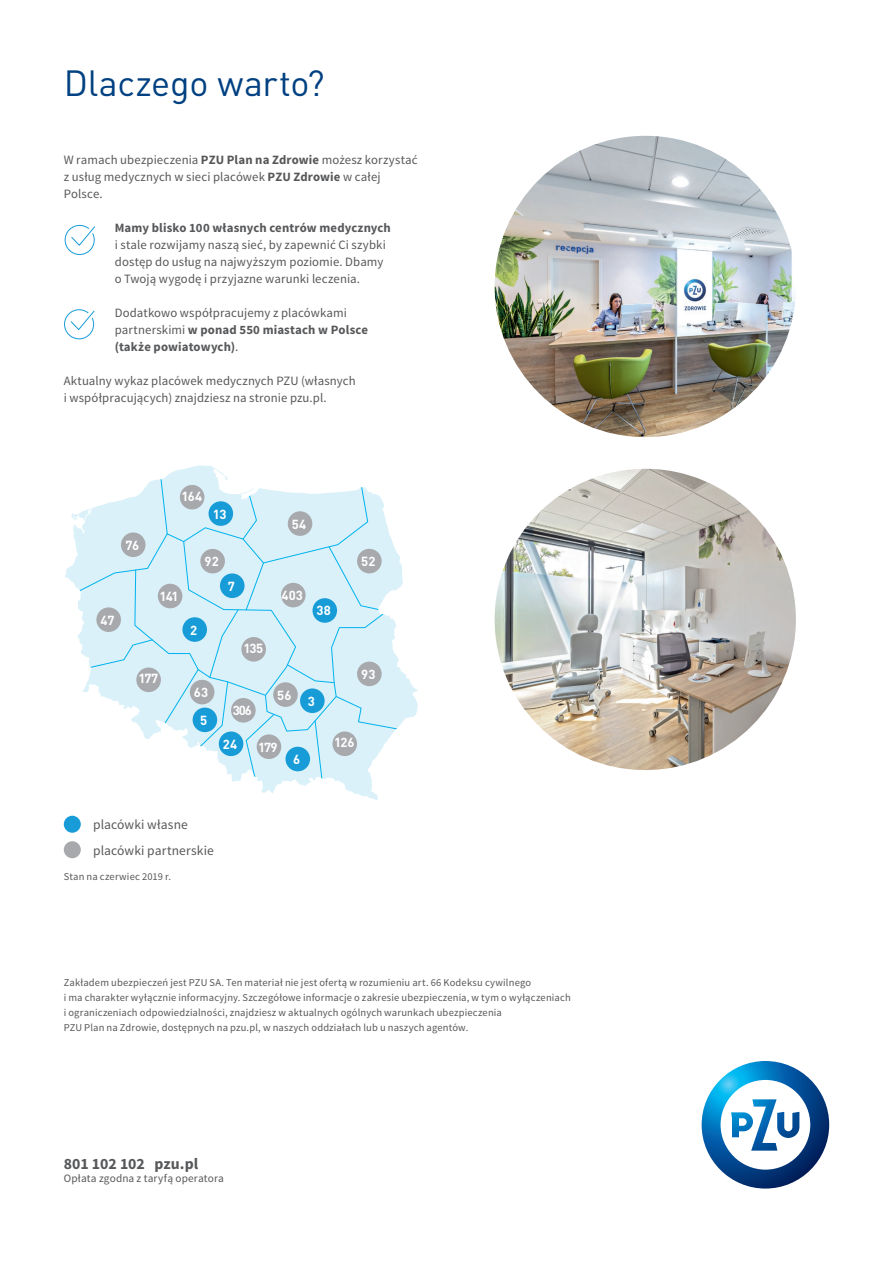
<style>
.page{position:relative;width:893px;height:1263px;background:#fff}
.page>*{position:absolute;margin:0;border:0;box-sizing:border-box;transform-origin:0 0}
.SRODTYTUL_1{font:36px "DIN Pro Pl";letter-spacing:-.01em;color:#014081}
.INFOLINIA_WWW{font:700 15.75px "Source Sans Pro";color:#57585a}
.PRZYPIS{font:13.5px "Source Sans Pro";letter-spacing:.005em;color:#57585a}
.PRZYPIS-2{font:700 13.05px "DIN Pro Pl";letter-spacing:-.03em;color:#fff}
.TEKST{font:12.75px/17px "Source Sans Pro";letter-spacing:.01em;color:#57585a}
.INFORMACJA_PRAWNA{font:11.25px "Source Sans Pro";letter-spacing:.02em;color:#57585a}
.PRZYPIS-3{font:10.5px/15px "Source Sans Pro";letter-spacing:.015em;color:#57585a}
.s1{font-weight:700}
</style>
<div class="page">
<svg style="left:65px;top:465px;width:353px;height:335px;fill:#daf1f9"></svg>
<svg style="left:76px;top:476px;width:125px;height:58px"></svg>
<div style="left:121px;top:532px;width:25px;height:25px;background:#a8a9ad;border-radius:50%"></div>
<div style="left:180px;top:485px;width:24px;height:24px;background:#a8a9ad;border-radius:50%"></div>
<div style="left:288px;top:511px;width:24px;height:25px;background:#a8a9ad;border-radius:50%"></div>
<div style="left:281px;top:583px;width:25px;height:24px;background:#a8a9ad;border-radius:50%"></div>
<div style="left:200px;top:549px;width:25px;height:24px;background:#a8a9ad;border-radius:50%"></div>
<div style="left:220px;top:573px;width:25px;height:25px;background:#189cd8;border-radius:50%"></div>
<div style="left:182px;top:617px;width:25px;height:25px;background:#189cd8;border-radius:50%"></div>
<div style="left:312px;top:598px;width:25px;height:25px;background:#189cd8;border-radius:50%"></div>
<div style="left:300px;top:688px;width:25px;height:25px;background:#189cd8;border-radius:50%"></div>
<div style="left:285px;top:747px;width:25px;height:24px;background:#189cd8;border-radius:50%"></div>
<div style="left:219px;top:731px;width:24px;height:25px;background:#189cd8;border-radius:50%"></div>
<div style="left:193px;top:707px;width:24px;height:25px;background:#189cd8;border-radius:50%"></div>
<div style="left:209px;top:501px;width:24px;height:25px;background:#189cd8;border-radius:50%"></div>
<div style="left:158px;top:584px;width:24px;height:24px;background:#a8a9ad;border-radius:50%"></div>
<div style="left:96px;top:607px;width:25px;height:25px;background:#a8a9ad;border-radius:50%"></div>
<div style="left:136px;top:667px;width:25px;height:25px;background:#a8a9ad;border-radius:50%"></div>
<div style="left:241px;top:637px;width:25px;height:25px;background:#a8a9ad;border-radius:50%"></div>
<div style="left:190px;top:680px;width:24px;height:24px;background:#a8a9ad;border-radius:50%"></div>
<div style="left:357px;top:549px;width:25px;height:24px;background:#a8a9ad;border-radius:50%"></div>
<div style="left:357px;top:662px;width:25px;height:24px;background:#a8a9ad;border-radius:50%"></div>
<div style="left:332px;top:731px;width:25px;height:25px;background:#a8a9ad;border-radius:50%"></div>
<div style="left:273px;top:682px;width:25px;height:25px;background:#a8a9ad;border-radius:50%"></div>
<div style="left:257px;top:734px;width:24px;height:25px;background:#a8a9ad;border-radius:50%"></div>
<div style="left:231px;top:698px;width:25px;height:25px;background:#a8a9ad;border-radius:50%"></div>
<svg style="left:702px;top:1061px;width:127px;height:127px"></svg>
<img style="left:495px;top:136px;width:301px;height:301px;border-radius:151px">
<img style="left:495px;top:469px;width:301px;height:301px;border-radius:151px">
<svg style="left:64px;top:224px;width:31px;height:31px"></svg>
<svg style="left:64px;top:309px;width:31px;height:31px"></svg>
<div style="left:64px;top:816px;width:17px;height:17px;background:#189cd8;border-radius:50%"></div>
<div style="left:64px;top:841px;width:17px;height:17px;background:#a8a9ad;border-radius:50%"></div>
<p class="SRODTYTUL_1" style="left:64px;top:60px;width:262px">Dlaczego warto?</p>
<p class="TEKST" style="left:64px;top:151px;width:355px">W ramach ubezpieczenia <span class="s1">PZU Plan na Zdrowie</span> możesz korzystać z usług medycznych w sieci placówek <span class="s1">PZU Zdrowie</span> w całej<br>Polsce.</p>
<p class="TEKST" style="left:115px;top:219px;width:278px"><span class="s1">Mamy blisko 100 własnych centrów medycznych </span>i stale rozwijamy naszą sieć, by zapewnić Ci szybki dostęp do usług na najwyższym poziomie. Dbamy o Twoją wygodę i przyjazne warunki leczenia.</p>
<p class="TEKST" style="left:115px;top:304px;width:255px">Dodatkowo współpracujemy z placówkami partnerskimi <span class="s1">w ponad 550 miastach w Polsce (także powiatowych)</span>.</p>
<p class="TEKST" style="left:64px;top:372px;width:293px">Aktualny wykaz placówek medycznych PZU (własnych i współpracujących) znajdziesz na stronie pzu.pl.</p>
<p class="PRZYPIS-2" style="left:101px;top:611px;width:15px">47</p>
<p class="PRZYPIS-2" style="left:125px;top:536px;width:15px">76</p>
<p class="PRZYPIS-2" style="left:182px;top:487px;width:22px">164</p>
<p class="PRZYPIS-2" style="left:213px;top:505px;width:15px">13</p>
<p class="PRZYPIS-2" style="left:160px;top:588px;width:21px">141</p>
<p class="PRZYPIS-2" style="left:204px;top:553px;width:16px">92</p>
<p class="PRZYPIS-2" style="left:228px;top:577px;width:9px">7</p>
<p class="PRZYPIS-2" style="left:190px;top:621px;width:9px">2</p>
<p class="PRZYPIS-2" style="left:139px;top:670px;width:21px">177</p>
<p class="PRZYPIS-2" style="left:194px;top:684px;width:16px">63</p>
<p class="PRZYPIS-2" style="left:244px;top:640px;width:21px">135</p>
<p class="PRZYPIS-2" style="left:200px;top:711px;width:9px">5</p>
<p class="PRZYPIS-2" style="left:233px;top:702px;width:21px">306</p>
<p class="PRZYPIS-2" style="left:292px;top:515px;width:16px">54</p>
<p class="PRZYPIS-2" style="left:282px;top:587px;width:23px">403</p>
<p class="PRZYPIS-2" style="left:316px;top:602px;width:16px">38</p>
<p class="PRZYPIS-2" style="left:277px;top:686px;width:16px">56</p>
<p class="PRZYPIS-2" style="left:308px;top:692px;width:9px">3</p>
<p class="PRZYPIS-2" style="left:361px;top:553px;width:16px">52</p>
<p class="PRZYPIS-2" style="left:361px;top:665px;width:16px">93</p>
<p class="PRZYPIS-2" style="left:223px;top:735px;width:16px">24</p>
<p class="PRZYPIS-2" style="left:258px;top:738px;width:21px">179</p>
<p class="PRZYPIS-2" style="left:293px;top:751px;width:9px">6</p>
<p class="PRZYPIS-2" style="left:334px;top:734px;width:22px">126</p>
<p class="PRZYPIS" style="left:93px;top:816px;width:96px">placówki własne</p>
<p class="PRZYPIS" style="left:93px;top:842px;width:122px">placówki partnerskie</p>
<p class="PRZYPIS-3" style="left:64px;top:869px;width:109px">Stan na czerwiec 2019 r.</p>
<p class="PRZYPIS-3" style="left:64px;top:975px;width:508px">Zakładem ubezpieczeń jest PZU SA. Ten materiał nie jest ofertą w rozumieniu art. 66 Kodeksu cywilnego<br>i ma charakter wyłącznie informacyjny. Szczegółowe informacje o zakresie ubezpieczenia, w tym o wyłączeniach i ograniczeniach odpowiedzialności, znajdziesz w aktualnych ogólnych warunkach ubezpieczenia<br>PZU Plan na Zdrowie, dostępnych na pzu.pl, w naszych oddziałach lub u naszych agentów.</p>
<p class="INFOLINIA_WWW" style="left:64px;top:1154px;width:136px">801 102 102 pzu.pl</p>
<p class="INFORMACJA_PRAWNA" style="left:64px;top:1171px;width:162px">Opłata zgodna z taryfą operatora</p>
</div>
